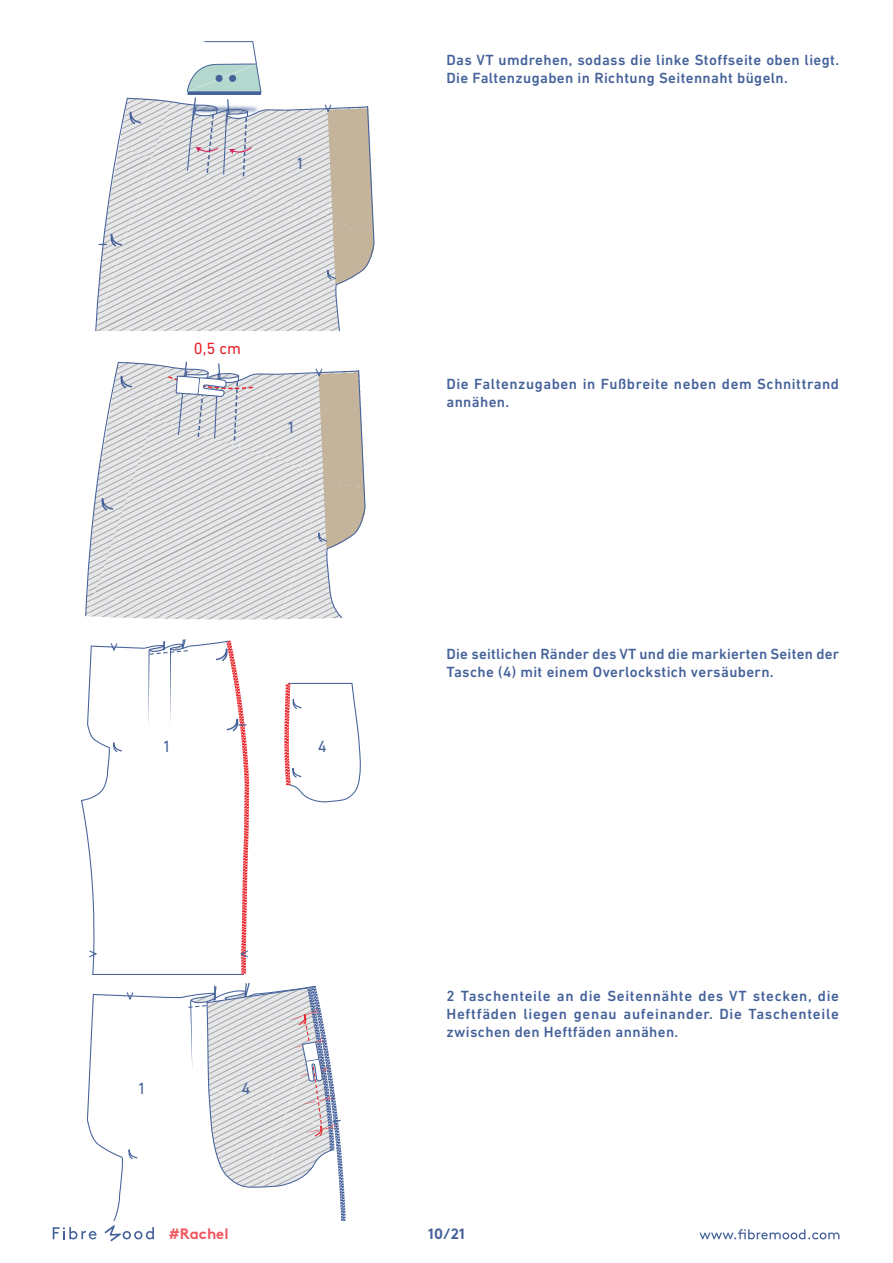
<style>
.page{position:relative;width:893px;height:1263px;background:#fff}
.page>*{position:absolute;margin:0;border:0;box-sizing:border-box;transform-origin:0 0}
.t1{font:16.5px "DIN Next LT Pro";color:#ea2329}
.t2{font:16.5px "DIN Next LT Pro";color:#45629a}
.t3{font:16.5px "DIN Next LT Pro";color:#45619a}
.Body_Tekst{font:500 15px/18px "DIN Next LT Pro";letter-spacing:.025em;color:#44619a}
.t4{font:700 15px "Brown";color:#f0545c}
.t5{font:700 15px "Brown";color:#44619a}
</style>
<div class="page">
<svg style="left:699px;top:1229px;width:140px;height:10px"></svg>
<svg style="left:95px;top:41px;width:280px;height:290px"></svg>
<img style="left:137px;top:54px;width:174px;height:112px">
<svg style="left:85px;top:361px;width:281px;height:258px;background:#d9d9d9"></svg>
<svg style="left:284px;top:682px;width:77px;height:121px"></svg>
<svg style="left:88px;top:639px;width:161px;height:336px"></svg>
<svg style="left:53px;top:982px;width:293px;height:259px"></svg>
<p class="t2" style="left:296px;top:154px;width:10px">1</p>
<p class="t1" style="left:194px;top:339px;width:49px">0,5 cm</p>
<p class="t2" style="left:287px;top:418px;width:10px">1</p>
<p class="t2" style="left:163px;top:737px;width:10px">1</p>
<p class="t3" style="left:318px;top:737px;width:11px">4</p>
<p class="t2" style="left:137px;top:1079px;width:10px">1</p>
<p class="t3" style="left:242px;top:1079px;width:11px">4</p>
<p class="Body_Tekst" style="left:446px;top:51px;width:394px">Das VT umdrehen, sodass die linke Stoffseite oben liegt.<br>Die Faltenzugaben in Richtung Seitennaht bügeln.</p>
<p class="Body_Tekst" style="left:446px;top:375px;width:394px">Die Faltenzugaben in Fußbreite neben dem Schnittrand annähen.</p>
<p class="Body_Tekst" style="left:446px;top:645px;width:394px">Die seitlichen Ränder des VT und die markierten Seiten der<br>Tasche (4) mit einem Overlockstich versäubern.</p>
<p class="Body_Tekst" style="left:446px;top:987px;width:394px;text-align:justify">2 Taschenteile an die Seitennähte des VT stecken, die Heftfäden liegen genau aufeinander. Die Taschenteile zwischen den Heftfäden annähen.</p>
<p class="t4" style="left:169px;top:1222px;width:61px">#Rachel</p>
<p class="t5" style="left:428px;top:1221px;width:39px">10/21</p>
</div>
